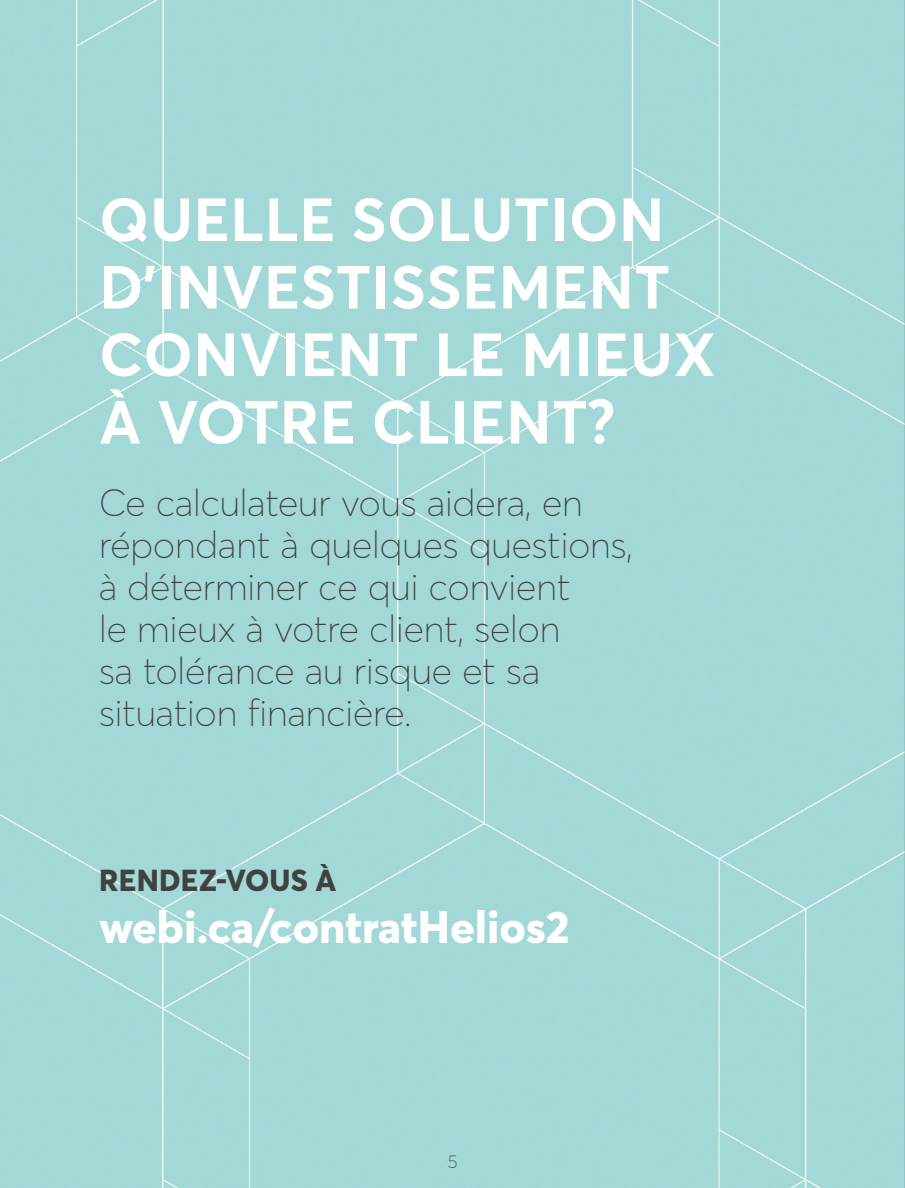
<style>
.page{position:relative;width:905px;height:1188px;background:#fff}
.page>*{position:absolute;margin:0;border:0;box-sizing:border-box;transform-origin:0 0}
.t1{font:700 60px/67.5px "Desjardins Sans";letter-spacing:.01em;color:#fff}
.t2{font:800 45px "Desjardins Sans";color:#fff}
.t3{font:100 37.5px/42px "Desjardins Sans";color:#414042}
.t4{font:800 30px "Desjardins Sans";letter-spacing:.01em;color:#414042}
.t5{font:100 18px "Desjardins Sans";color:#414042}
</style>
<div class="page">
<div style="left:0;top:0;width:904px;height:1188px;background:#a2d8d7"></div>
<h1 class="t1" style="left:99px;top:186px;width:617px">QUELLE SOLUTION<br>D’INVESTISSEMENT<br>CONVIENT LE MIEUX<br>À VOTRE CLIENT ?</h1>
<p class="t3" style="left:99px;top:482px;width:535px">Ce calculateur vous aidera, en répondant à quelques questions, à déterminer ce qui convient<br>le mieux à votre client, selon<br>sa tolérance au risque et sa situation financière.</p>
<p class="t4" style="left:99px;top:862px;width:238px">RENDEZ-VOUS À</p>
<p class="t2" style="left:99px;top:899px;width:472px">webi.ca/contratHelios2</p>
<p class="t5" style="left:447px;top:1151px;width:11px">5</p>
</div>
